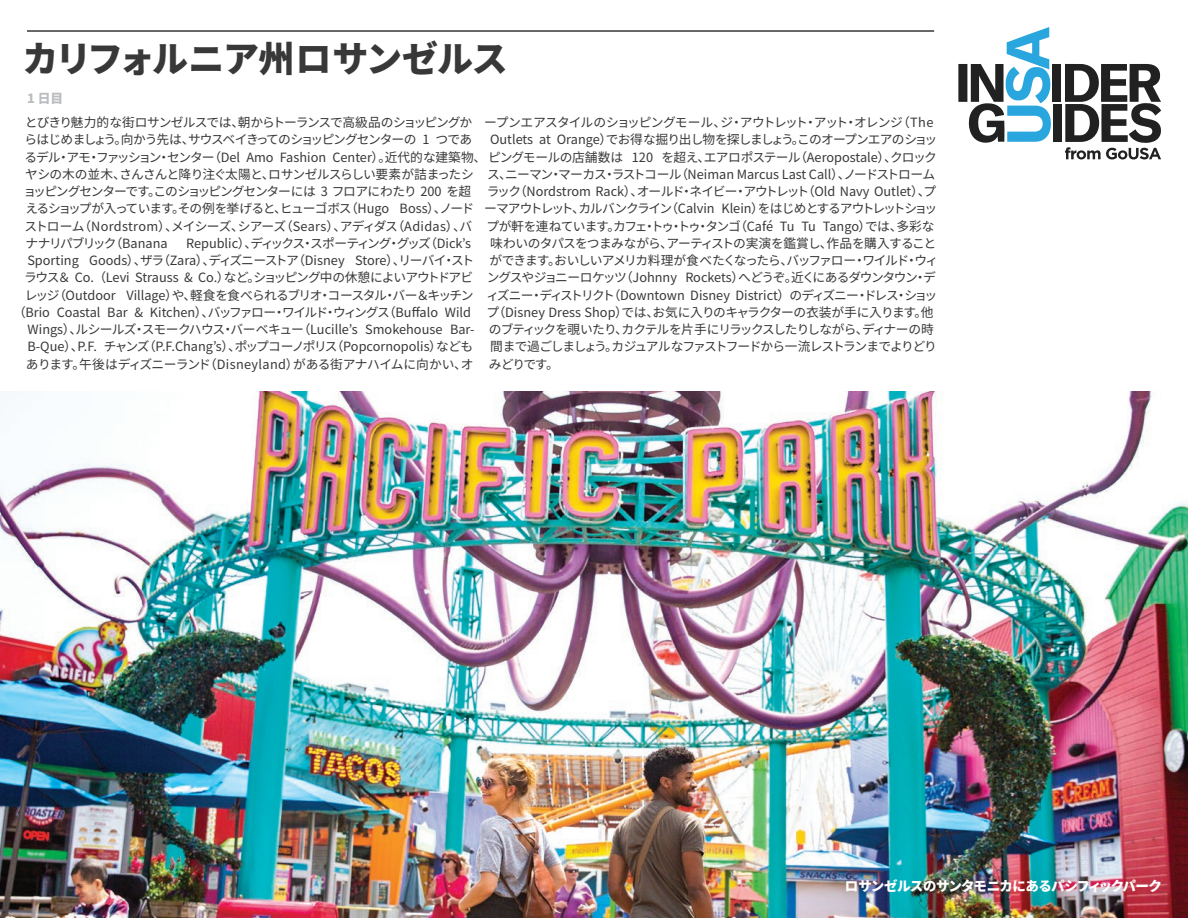
<style>
.page{position:relative;width:1188px;height:918px;background:#fff}
.page>*{position:absolute;margin:0;border:0;box-sizing:border-box;transform-origin:0 0}
.Section_Title{font:900 36px "Noto Sans CJ Kjp";letter-spacing:-.035em;color:#383839}
.Photo_Caption{font:900 13.5px "Noto Sans CJ Kjp";letter-spacing:-.05em;color:#fff}
.t1{font:12.75px/17.2px "Noto Sans CJ Kjp";letter-spacing:-.05em;color:#383839}
.t2{font:12.75px/17.2px "Noto Sans CJ Kjp";letter-spacing:-.015em;color:#383839;text-align:right}
.t3{font:12.75px "Noto Sans CJ Kjp";letter-spacing:-.02em;color:#383839}
.t4{font:12.75px "Noto Sans CJ Kjp";letter-spacing:-.085em;color:#383839}
.t5{font:12.75px "Noto Sans CJ Kjp";letter-spacing:-.01em;color:#383839}
.t6{font:12.75px "Noto Sans CJ Kjp";letter-spacing:-.095em;color:#383839}
.t7{font:12.75px "Noto Sans CJ Kjp";letter-spacing:-.075em;color:#383839}
.Accommodation{font:900 12.75px "Noto Sans CJ Kjp";color:#bcbdc0}
</style>
<div class="page">
<img style="left:0;top:392px;width:1188px;height:526px">
<hr style="left:27px;top:30px;width:907px;height:2px;background:#383839">
<svg style="left:958px;top:27px;width:93px;height:116px"></svg>
<div style="left:1053px;top:64px;width:8px;height:38px;background:#212121"></div>
<div style="left:1053px;top:104px;width:8px;height:38px;background:#212121"></div>
<svg style="left:1065px;top:64px;width:96px;height:95px"></svg>
<p class="Section_Title" style="left:22px;top:39px;width:487px">カリフォルニア州ロサンゼルス</p>
<p class="Accommodation" style="left:27px;top:91px;width:38px">1 日目</p>
<p class="t1" style="left:24px;top:114px;width:915px">とびきり魅力的な街ロサンゼルスでは、朝からトーランスで高級品のショッピングか<br>らはじめましょう。向かう先は、サウスベイきってのショッピングセンターの 1 つであ<br>るデル・アモ・ファッション・センター（Del Amo Fashion Center）。近代的な建築物、ピングモールの店舗数は 120 を超え、エアロポステール（Aeropostale）、クロックヤシの木の並木、さんさんと降り注ぐ太陽と、ロサンゼルスらしい要素が詰まったシ<br>ョッピングセンターです。このショッピングセンターには 3 フロアにわたり 200 を超<br>えるショップが入っています。その例を挙げると、ヒューゴボス（Hugo Boss）、ノード<br>ストローム（Nordstrom）、メイシーズ、シアーズ（Sears）、アディダス（Adidas）、バ<br>ナナリパブリック（Banana</p>
<p class="t1" style="left:484px;top:114px;width:454px;text-align:center">ープンエアスタイルのショッピングモール、ジ・アウトレット・アット・オレンジ（The<br>Outlets at Orange）でお得な掘り出し物を探しましょう。このオープンエアのショッ</p>
<p class="t3" style="left:487px;top:167px;width:450px">ス、ニーマン・マーカス・ラストコール（Neiman Marcus Last Call）、ノードストローム</p>
<p class="t5" style="left:487px;top:184px;width:451px">ラック（Nordstrom Rack）、オールド・ネイビー・アウトレット（Old Navy Outlet）、プ</p>
<p class="t4" style="left:484px;top:201px;width:454px">ーマアウトレット、カルバンクライン（Calvin Klein）をはじめとするアウトレットショッ</p>
<p class="t1" style="left:486px;top:217px;width:450px">プが軒を連ねています。カフェ・トゥ・トゥ・タンゴ（Café Tu Tu Tango）では、多彩な</p>
<p class="t1" style="left:490px;top:235px;width:448px">味わいのタパスをつまみながら、アーティストの実演を鑑賞し、作品を購入すること</p>
<p class="t6" style="left:489px;top:253px;width:450px">ができます。おいしいアメリカ料理が食べたくなったら、バッファロー・ワイルド・ウィ</p>
<p class="t1" style="left:487px;top:269px;width:451px">ングスやジョニーロケッツ（Johnny Rockets）へどうぞ。近くにあるダウンタウン・デ</p>
<p class="t3" style="left:487px;top:288px;width:452px">ィズニー・ディストリクト（Downtown Disney District）のディズニー・ドレス・ショッ</p>
<p class="t3" style="left:486px;top:305px;width:449px">プ（Disney Dress Shop）では、お気に入りのキャラクターの衣装が手に入ります。他</p>
<p class="t7" style="left:489px;top:322px;width:447px">のブティックを覗いたり、カクテルを片手にリラックスしたりしながら、ディナーの時</p>
<p class="t4" style="left:490px;top:339px;width:448px">間まで過ごしましょう。カジュアルなファストフードから一流レストランまでよりどり</p>
<p class="t1" style="left:489px;top:355px;width:71px">みどりです。</p>
<p class="t2" style="left:13px;top:235px;width:463px">Republic）、ディックス・スポーティング・グッズ（Dick’s<br>Sporting Goods）、ザラ（Zara）、ディズニーストア（Disney Store）、リーバイ・ストラウス＆ Co. （Levi Strauss &amp; Co.）など。ショッピング中の休憩によいアウトドアビレッジ（Outdoor Village）や、軽食を食べられるブリオ・コースタル・バー＆キッチン（Brio Coastal Bar &amp; Kitchen）、バッファロー・ワイルド・ウィングス（Buffalo Wild Wings）、ルシールズ・スモークハウス・バーベキュー（Lucille’s Smokehouse Bar-B-Que）、P.F. チャンズ（P.F.Chang’s）、ポップコーノポリス（Popcornopolis）などもあります。午後はディズニーランド（Disneyland）がある街アナハイムに向かい、オ</p>
<p class="Photo_Caption" style="left:845px;top:878px;width:319px">ロサンゼルスのサンタモニカにあるパシフィックパーク</p>
</div>
